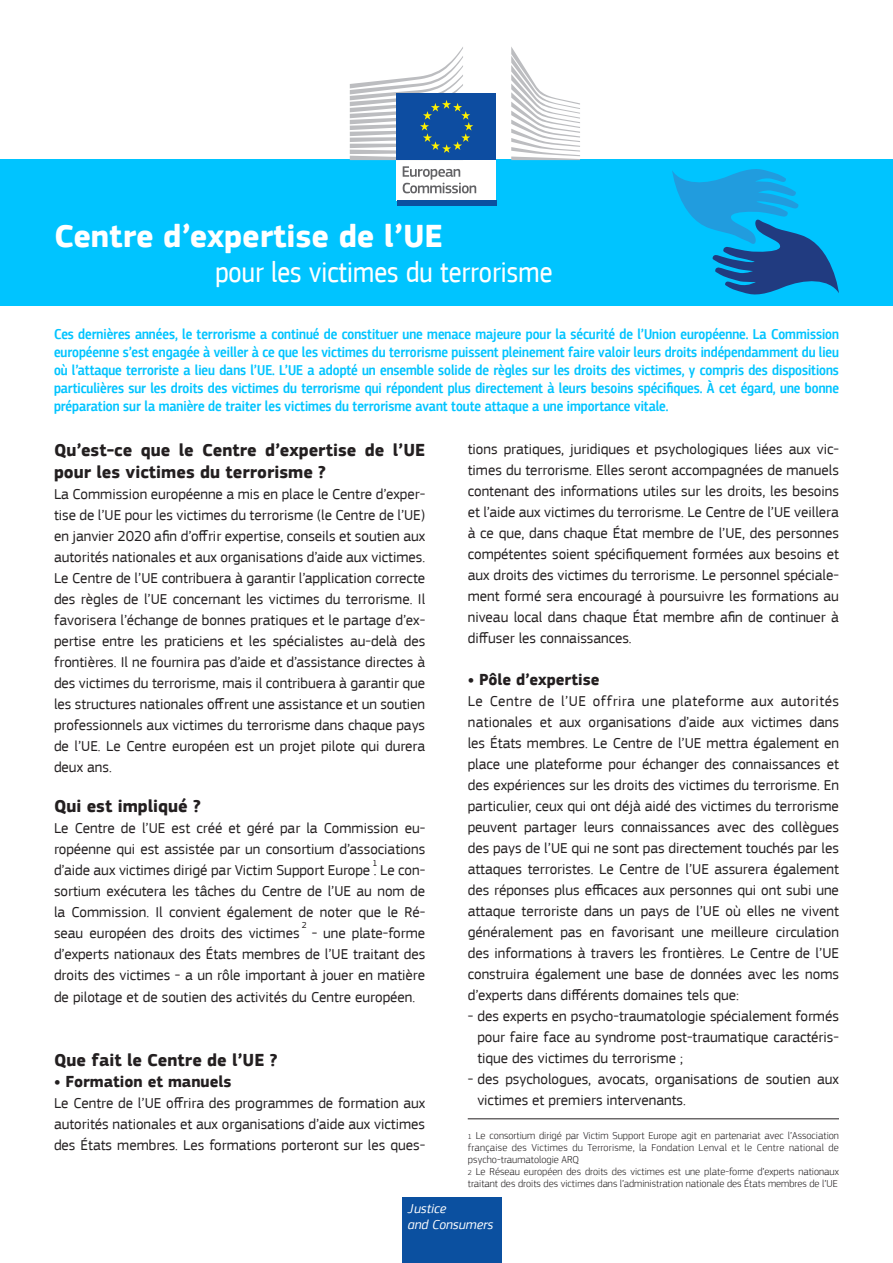
<style>
.page{position:relative;width:893px;height:1263px;background:#fff}
.page>*{position:absolute;margin:0;border:0;box-sizing:border-box;transform-origin:0 0}
.t1{font:700 33px "EC Square Sans Pro";letter-spacing:-.005em;color:#fff}
.t2{font:30px "EC Square Sans Cond Pro";letter-spacing:.005em;color:#fff}
.t3{font:700 18px/22.5px "EC Square Sans Pro";color:#231f20}
.t4{font:700 16.5px "EC Square Sans Pro";color:#231f20}
.t5{font:15px/21px "EC Square Sans Pro";color:#231f20;text-align:justify}
.t6{font:500 15px/18px "EC Square Sans Cond Pro";color:#00c4ff;text-align:justify}
.t7{font:italic 13.5px/16.2px "EC Square Sans Pro";color:#fff}
.t8{font:300 10.5px/12px "EC Square Sans Pro";color:#231f20;text-align:justify}
.t9{font:9px "EC Square Sans Pro";color:#231f20}
.s1{font-size:7.5px}
</style>
<div class="page">
<div style="left:0;top:159px;width:893px;height:147px;background:#00c4ff"></div>
<div style="left:397px;top:158px;width:99px;height:43px;background:#fff"></div>
<svg style="left:403px;top:166px;width:73px;height:27px"></svg>
<svg style="left:511px;top:47px;width:69px;height:113px"></svg>
<div style="left:397px;top:94px;width:99px;height:66px;background:#0d4da1"></div>
<svg style="left:350px;top:47px;width:123px;height:113px"></svg>
<div style="left:397px;top:200px;width:100px;height:6px;background:#0b50a0"></div>
<div style="left:402px;top:1198px;width:99px;height:65px;background:#0b50a0"></div>
<svg style="left:672px;top:169px;width:167px;height:126px"></svg>
<hr style="left:468px;top:1118px;width:371px;height:1px;background:#231f20">
<p class="t1" style="left:54px;top:216px;width:390px">Centre d’expertise de l’UE</p>
<p class="t2" style="left:215px;top:255px;width:338px">pour les victimes du terrorisme</p>
<p class="t6" style="left:54px;top:325px;width:786px">Ces dernières années, le terrorisme a continué de constituer une menace majeure pour la sécurité de l’Union européenne. La Commission européenne s’est engagée à veiller à ce que les victimes du terrorisme puissent pleinement faire valoir leurs droits indépendamment du lieu où l’attaque terroriste a lieu dans l’UE. L’UE a adopté un ensemble solide de règles sur les droits des victimes, y compris des dispositions particulières sur les droits des victimes du terrorisme qui répondent plus directement à leurs besoins spécifiques. À cet égard, une bonne préparation sur la manière de traiter les victimes du terrorisme avant toute attaque a une importance vitale.</p>
<p class="t3" style="left:54px;top:439px;width:373px">Qu’est-ce que le Centre d’expertise de l’UE pour les victimes du terrorisme ?</p>
<p class="t5" style="left:54px;top:484px;width:373px">La Commission européenne a mis en place le Centre d’exper&shy;tise de l’UE pour les victimes du terrorisme (le Centre de l’UE) en janvier 2020 afin d’offrir expertise, conseils et soutien aux autorités nationales et aux organisations d’aide aux victimes.</p>
<p class="t5" style="left:54px;top:568px;width:373px">Le Centre de l’UE contribuera à garantir l’application correcte des règles de l’UE concernant les victimes du terrorisme. Il favorisera l’échange de bonnes pratiques et le partage d’ex&shy;pertise entre les praticiens et les spécialistes au-delà des frontières. Il ne fournira pas d’aide et d’assistance directes à des victimes du terrorisme, mais il contribuera à garantir que les structures nationales offrent une assistance et un soutien professionnels aux victimes du terrorisme dans chaque pays de l’UE. Le Centre européen est un projet pilote qui durera deux ans.</p>
<p class="t3" style="left:54px;top:795px;width:148px">Qui est impliqué ?</p>
<p class="t5" style="left:54px;top:817px;width:373px">Le Centre de l’UE est créé et géré par la Commission eu&shy;ropéenne qui est assistée par un consortium d’associations d’aide aux victimes dirigé par Victim Support Europe . Le con&shy;sortium exécutera les tâches du Centre de l’UE au nom de la Commission. Il convient également de noter que le Ré&shy;seau européen des droits des victimes - une plate-forme d’experts nationaux des États membres de l’UE traitant des droits des victimes - a un rôle important à jouer en matière de pilotage et de soutien des activités du Centre européen.</p>
<p class="t5" style="left:468px;top:438px;width:373px">tions pratiques, juridiques et psychologiques liées aux vic&shy;times du terrorisme. Elles seront accompagnées de manuels contenant des informations utiles sur les droits, les besoins et l’aide aux victimes du terrorisme. Le Centre de l’UE veillera à ce que, dans chaque État membre de l’UE, des personnes compétentes soient spécifiquement formées aux besoins et aux droits des victimes du terrorisme. Le personnel spéciale&shy;ment formé sera encouragé à poursuivre les formations au niveau local dans chaque État membre afin de continuer à diffuser les connaissances.</p>
<p class="t4" style="left:468px;top:669px;width:133px">• Pôle d’expertise</p>
<p class="t5" style="left:468px;top:690px;width:373px">Le Centre de l’UE offrira une plateforme aux autorités nationales et aux organisations d’aide aux victimes dans les États membres. Le Centre de l’UE mettra également en place une plateforme pour échanger des connaissances et des expériences sur les droits des victimes du terrorisme. En particulier, ceux qui ont déjà aidé des victimes du terrorisme peuvent partager leurs connaissances avec des collègues des pays de l’UE qui ne sont pas directement touchés par les attaques terroristes. Le Centre de l’UE assurera également des réponses plus efficaces aux personnes qui ont subi une attaque terroriste dans un pays de l’UE où elles ne vivent généralement pas en favorisant une meilleure circulation des informations à travers les frontières. Le Centre de l’UE construira également une base de données avec les noms d’experts dans différents domaines tels que:</p>
<p class="t5" style="left:477px;top:1005px;width:363px;text-indent:-10px">- des experts en psycho-traumatologie spécialement formés pour faire face au syndrome post-traumatique caractéris&shy;tique des victimes du terrorisme ;</p>
<p class="t5" style="left:477px;top:1068px;width:363px;text-indent:-10px">- des psychologues, avocats, organisations de soutien aux victimes et premiers intervenants.</p>
<p class="t9" style="left:373px;top:857px;width:7px">1</p>
<p class="t9" style="left:302px;top:920px;width:7px">2</p>
<p class="t3" style="left:54px;top:1050px;width:225px">Que fait le Centre de l’UE ?</p>
<p class="t4" style="left:54px;top:1072px;width:179px">• Formation et manuels</p>
<p class="t5" style="left:54px;top:1093px;width:373px">Le Centre de l’UE offrira des programmes de formation aux autorités nationales et aux organisations d’aide aux victimes des États membres. Les formations porteront sur les ques-</p>
<p class="t8" style="left:468px;top:1130px;width:373px"><span class="s1">1</span> Le consortium dirigé par Victim Support Europe agit en partenariat avec l’Association française des Victimes du Terrorisme, la Fondation Lenval et le Centre national de psycho-traumatologie ARQ</p>
<p class="t8" style="left:468px;top:1166px;width:373px"><span class="s1">2</span> Le Réseau européen des droits des victimes est une plate-forme d’experts nationaux traitant des droits des victimes dans l’administration nationale des États membres de l’UE</p>
<p class="t7" style="left:408px;top:1200px;width:87px">Justice<br>and Consumers</p>
</div>
